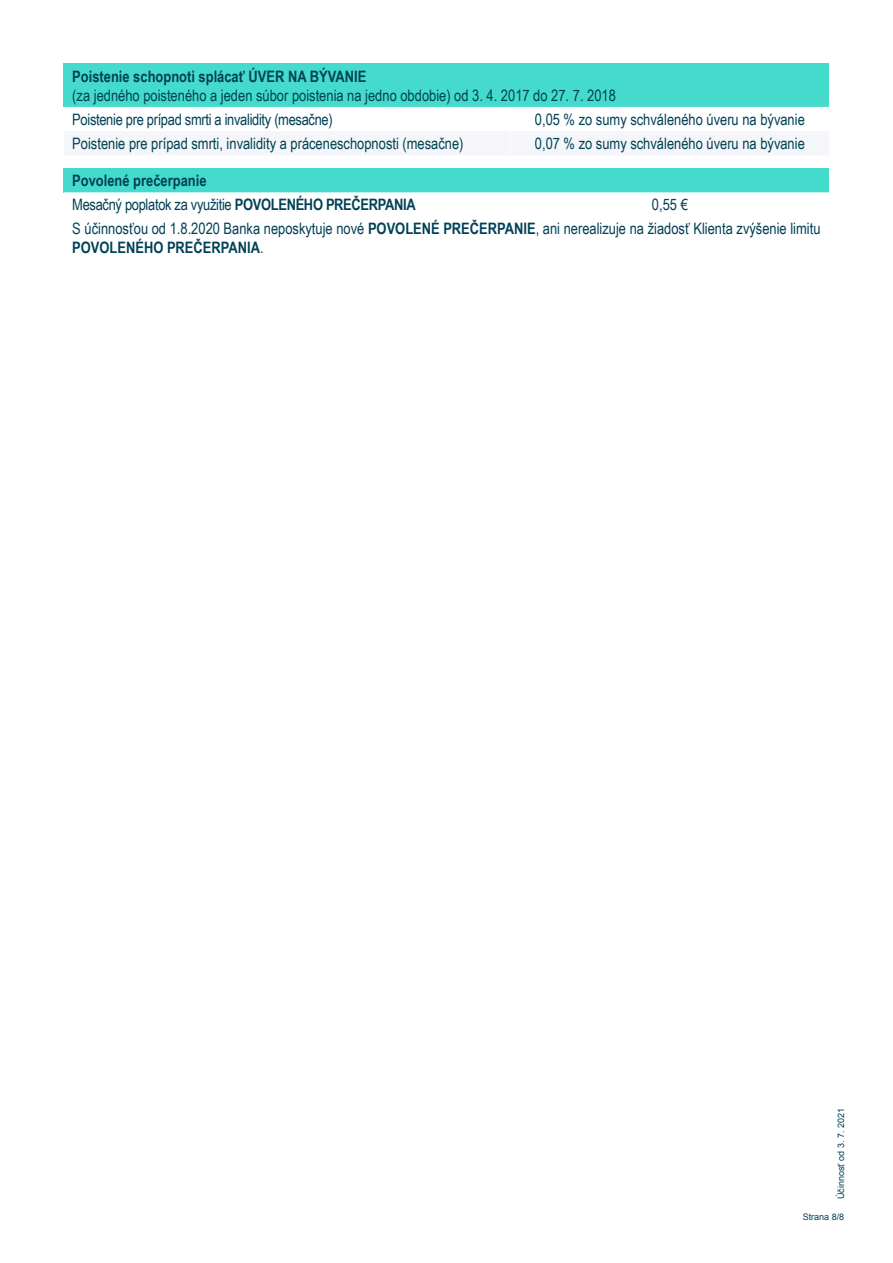
<style>
.page{position:relative;width:893px;height:1263px;background:#fff}
.page>*{position:absolute;margin:0;border:0;box-sizing:border-box;transform-origin:0 0}
.t1{font:15.75px/24.2px "Arial Narrow";color:#004155}
.t2{font:700 15.75px/24.2px "Arial Narrow";color:#004155}
.t3{font:9px "Arial";color:#004155}
.s1{font-weight:400}
.s2{font-weight:700}
</style>
<div class="page">
<div style="left:64px;top:64px;width:765px;height:43px;background:#45dbcc"></div>
<div style="left:64px;top:132px;width:765px;height:23px;background:#f4f6f9"></div>
<div style="left:64px;top:168px;width:765px;height:24px;background:#45dbcc"></div>
<svg style="left:64px;top:192px;width:765px;height:1px"></svg>
<p class="t2" style="left:72px;top:63px;width:295px">Poistenie schopnoti splácať ÚVER NA BÝVANIE</p>
<p class="t1" style="left:72px;top:82px;width:545px">(za jedného poisteného a jeden súbor poistenia na jedno obdobie) od 3. 4. 2017 do 27. 7. 2018<br>Poistenie pre prípad smrti a invalidity (mesačne)</p>
<p class="t1" style="left:535px;top:107px;width:271px">0,05 % zo sumy schváleného úveru na bývanie</p>
<p class="t1" style="left:72px;top:131px;width:393px">Poistenie pre prípad smrti, invalidity a práceneschopnosti (mesačne)</p>
<p class="t1" style="left:535px;top:131px;width:271px">0,07 % zo sumy schváleného úveru na bývanie</p>
<p class="t2" style="left:72px;top:168px;width:345px">Povolené prečerpanie<br><span class="s1">Mesačný poplatok za využitie</span> POVOLENÉHO PREČERPANIA</p>
<p class="t1" style="left:72px;top:192px;width:750px;text-indent:580px">0,55 €<br>S účinnosťou od 1.8.2020 Banka neposkytuje nové <span class="s2">POVOLENÉ PREČERPANIE</span>, ani nerealizuje na žiadosť Klienta zvýšenie limitu</p>
<p class="t2" style="left:72px;top:235px;width:193px">POVOLENÉHO PREČERPANIA<span class="s1">.</span></p>
<p class="t3" style="left:835px;top:1199px;width:92px;rotate:-90deg">Účinnosť od 3. 7. 2021</p>
<p class="t3" style="left:803px;top:1211px;width:43px">Strana 8/8</p>
</div>
